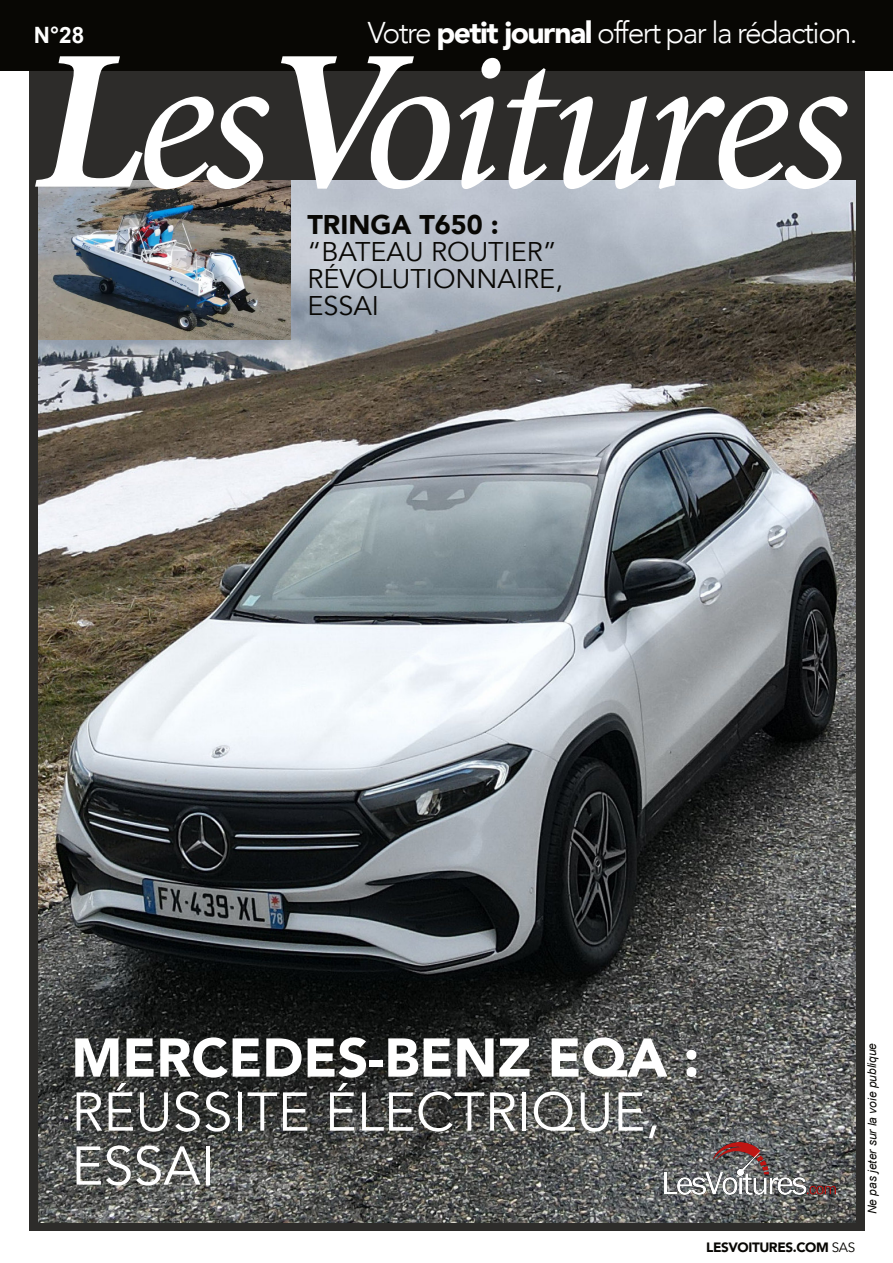
<style>
.page{position:relative;width:893px;height:1263px;background:#fff}
.page>*{position:absolute;margin:0;border:0;box-sizing:border-box;transform-origin:0 0}
.t1{font:italic 200.85px "Minion Pro";letter-spacing:-.045em;color:#fff}
.t2{font:54px/54px "Avenir";color:#fff}
.t3{font:900 54px "Avenir";color:#fff}
.t4{font:300 30px "Avenir";letter-spacing:-.05em;color:#fff}
.t5{font:27px/27px "Avenir";color:#080704}
.t6{font:900 27px "Avenir";color:#080704}
.t7{font:700 22.5px "Arial";color:#fff}
.t8{font:900 13.5px "Avenir";letter-spacing:-.03em;color:#080704}
.t9{font:italic 12px "Arial";color:#080704}
.s1{font-weight:900}
.s2{font-weight:700}
.s3{font-weight:400}
</style>
<div class="page">
<div style="left:29px;top:66px;width:835px;height:1164px;background:#2d2c2a"></div>
<img style="left:38px;top:181px;width:817px;height:1041px">
<div style="left:0;top:0;width:893px;height:71px;background:#080704"></div>
<img style="left:665px;top:1142px;width:170px;height:52px">
<img style="left:38px;top:181px;width:252px;height:159px">
<p class="t7" style="left:34px;top:27px;width:52px">N°28</p>
<p class="t4" style="left:368px;top:13px;width:491px">Votre <span class="s1">petit journal</span> offert par la rédaction.</p>
<h1 class="t1" style="left:36px;top:41px;width:816px"><span class="s2">L</span>es<span class="s2">V</span>oitures</h1>
<p class="t6" style="left:307px;top:207px;width:193px">TRINGA T650 :</p>
<p class="t5" style="left:307px;top:239px;width:257px">“BATEAU ROUTIER”<br>RÉVOLUTIONNAIRE,<br>ESSAI</p>
<h2 class="t3" style="left:71px;top:1023px;width:630px">MERCEDES-BENZ EQA :</h2>
<h2 class="t2" style="left:71px;top:1085px;width:590px">RÉUSSITE ÉLECTRIQUE,<br>ESSAI</h2>
<p class="t8" style="left:706px;top:1238px;width:150px">LESVOITURES.COM <span class="s3">SAS</span></p>
<p class="t9" style="left:868px;top:1214px;width:173px;rotate:-90deg">Ne pas jeter sur la voie publique</p>
</div>
